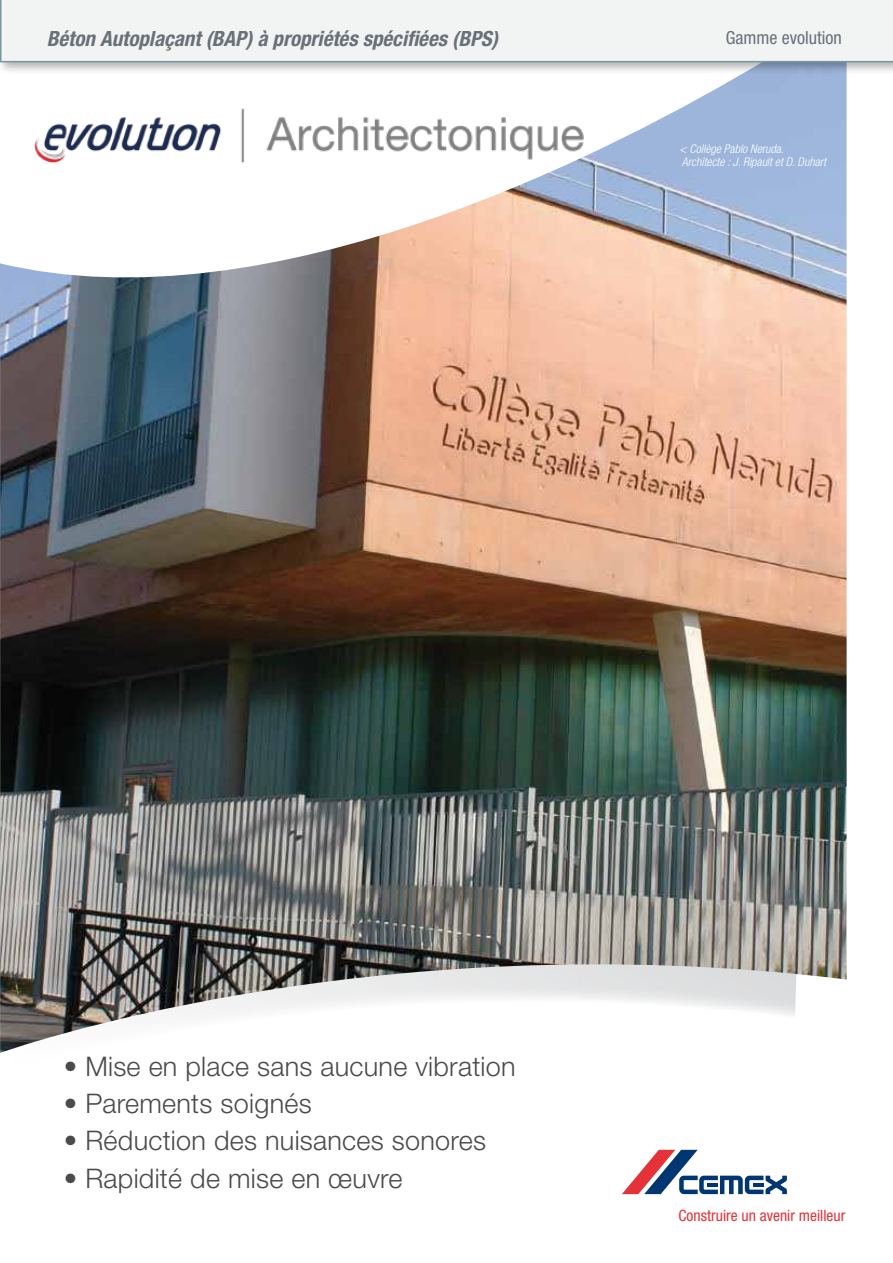
<style>
.page{position:relative;width:893px;height:1263px;background:#fff}
.page>*{position:absolute;margin:0;border:0;box-sizing:border-box;transform-origin:0 0}
.t1{font:300 27px "Helvetica Neue";letter-spacing:.01em;color:#4b4b4d}
.t2{font:italic 700 condensed 21px "Helvetica Neue";color:#6a7077}
.t3{font:condensed 18px "Helvetica Neue";color:#6a7077}
.t4{font:condensed 15.6px "Helvetica Neue";color:#e53138}
.t5{font:italic 300 condensed 12px/13.5px "Helvetica Neue";color:#fff}
</style>
<div class="page">
<img style="left:0;top:75px;width:847px;height:978px">
<svg style="left:622px;top:1150px;width:165px;height:44px"></svg>
<div style="left:0;top:0;width:893px;height:75px;background:#000;opacity:.3"></div>
<div style="left:0;top:0;width:893px;height:62px;background:#f2f4f4"></div>
<svg style="left:0;top:11px;width:1px;height:1041px"></svg>
<img style="left:34px;top:102px;width:579px;height:70px">
<p class="t2" style="left:47px;top:26px;width:453px">Béton Autoplaçant (BAP) à propriétés spécifiées (BPS)</p>
<p class="t3" style="left:726px;top:27px;width:117px">Gamme evolution</p>
<p class="t5" style="left:679px;top:142px;width:148px">&lt; Collège Pablo Neruda.<br>Architecte : J. Ripault et D. Duhart</p>
<p class="t1" style="left:64px;top:1050px;width:453px">• Mise en place sans aucune vibration</p>
<p class="t1" style="left:64px;top:1087px;width:249px">• Parements soignés</p>
<p class="t1" style="left:64px;top:1124px;width:424px">• Réduction des nuisances sonores</p>
<p class="t1" style="left:64px;top:1161px;width:340px">• Rapidité de mise en œuvre</p>
<p class="t4" style="left:678px;top:1206px;width:168px">Construire un avenir meilleur</p>
</div>
